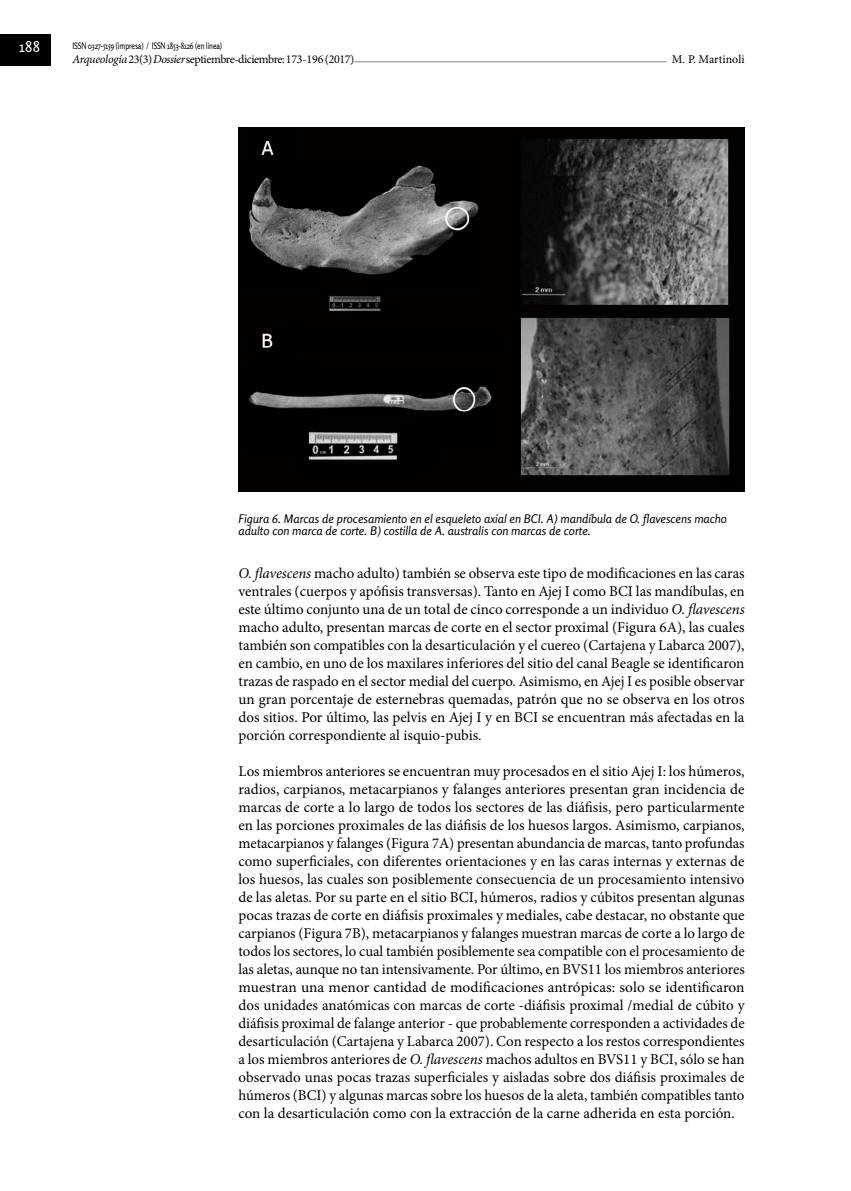
<style>
.page{position:relative;width:851px;height:1191px;background:#fff}
.page>*{position:absolute;margin:0;border:0;box-sizing:border-box;transform-origin:0 0}
.t1{font:15px/18px "Minion Pro";color:#000;text-align:justify}
.t2{font:15px "Rosario";color:#fff}
.t3{font:italic 12px/12px "Rosario";color:#000}
.t4{font:12px "Minion Pro";letter-spacing:-.035em;color:#000}
.t5{font:12px "Minion Pro";color:#000}
.t6{font:9px "Rosario";letter-spacing:-.02em;color:#000;scale:.8 1}
.s1{font-style:italic}
</style>
<div class="page">
<hr style="left:204px;top:61px;width:529px;height:1px;background:#808285">
<div style="left:72px;top:53px;width:282px;height:15px;background:#fff"></div>
<div style="left:0;top:35px;width:50px;height:31px;background:#000"></div>
<div style="left:666px;top:52px;width:78px;height:15px;background:#fff"></div>
<img style="left:238px;top:128px;width:506px;height:364px">
<p class="t2" style="left:19px;top:38px;width:22px">188</p>
<p class="t6" style="left:72px;top:40px;width:188px">ISSN 0327-5159 (impresa) / ISSN 1853-8126 (en línea)</p>
<p class="t4" style="left:72px;top:52px;width:283px"><span class="s1">Arqueología</span> 23(3) <span class="s1">Dossier</span> septiembre-diciembre: 173-196 (2017)</p>
<p class="t5" style="left:671px;top:51px;width:74px">M. P. Martinoli</p>
<p class="t3" style="left:238px;top:513px;width:490px">Figura 6. Marcas de procesamiento en el esqueleto axial en BCI. A) mandíbula de O. flavescens macho adulto con marca de corte. B) costilla de A. australis con marcas de corte.</p>
<p class="t1" style="left:238px;top:564px;width:507px"><span class="s1">O. flavescens</span> macho adulto) también se observa este tipo de modificaciones en las caras ventrales (cuerpos y apófisis transversas). Tanto en Ajej I como BCI las mandíbulas, en este último conjunto una de un total de cinco corresponde a un individuo <span class="s1">O. flavescens </span>macho adulto, presentan marcas de corte en el sector proximal (Figura 6A), las cuales también son compatibles con la desarticulación y el cuereo (Cartajena y Labarca 2007), en cambio, en uno de los maxilares inferiores del sitio del canal Beagle se identificaron trazas de raspado en el sector medial del cuerpo. Asimismo, en Ajej I es posible observar un gran porcentaje de esternebras quemadas, patrón que no se observa en los otros dos sitios. Por último, las pelvis en Ajej I y en BCI se encuentran más afectadas en la porción correspondiente al isquio-pubis.</p>
<p class="t1" style="left:238px;top:762px;width:507px">Los miembros anteriores se encuentran muy procesados en el sitio Ajej I: los húmeros, radios, carpianos, metacarpianos y falanges anteriores presentan gran incidencia de marcas de corte a lo largo de todos los sectores de las diáfisis, pero particularmente en las porciones proximales de las diáfisis de los huesos largos. Asimismo, carpianos, metacarpianos y falanges (Figura 7A) presentan abundancia de marcas, tanto profundas como superficiales, con diferentes orientaciones y en las caras internas y externas de los huesos, las cuales son posiblemente consecuencia de un procesamiento intensivo de las aletas. Por su parte en el sitio BCI, húmeros, radios y cúbitos presentan algunas pocas trazas de corte en diáfisis proximales y mediales, cabe destacar, no obstante que carpianos (Figura 7B), metacarpianos y falanges muestran marcas de corte a lo largo de todos los sectores, lo cual también posiblemente sea compatible con el procesamiento de las aletas, aunque no tan intensivamente. Por último, en BVS11 los miembros anteriores muestran una menor cantidad de modificaciones antrópicas: solo se identificaron dos unidades anatómicas con marcas de corte -diáfisis proximal /medial de cúbito y diáfisis proximal de falange anterior - que probablemente corresponden a actividades de desarticulación (Cartajena y Labarca 2007). Con respecto a los restos correspondientes a los miembros anteriores de <span class="s1">O. flavescens</span> machos adultos en BVS11 y BCI, sólo se han observado unas pocas trazas superficiales y aisladas sobre dos diáfisis proximales de húmeros (BCI) y algunas marcas sobre los huesos de la aleta, también compatibles tanto con la desarticulación como con la extracción de la carne adherida en esta porción.</p>
</div>
